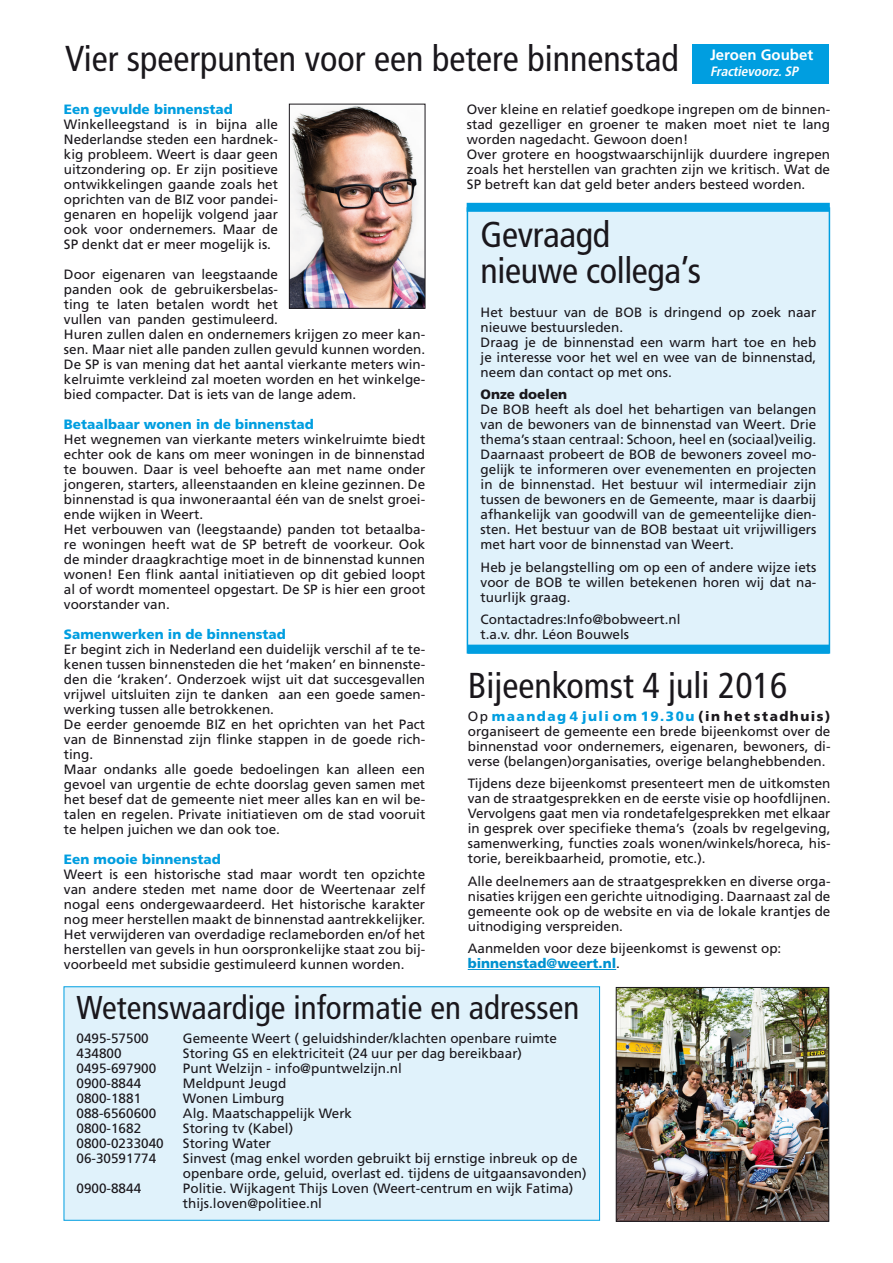
<style>
.page{position:relative;width:893px;height:1263px;background:#fff}
.page>*{position:absolute;margin:0;border:0;box-sizing:border-box;transform-origin:0 0}
.t1{font:condensed 36px "Frutiger";color:#1a171c}
.t2{font:condensed 33px "Frutiger";color:#1a171c}
.t3{font:700 15px "Frutiger";color:#fff}
.t4{font:13.5px/15px "Frutiger";color:#1a171c;text-align:justify}
.t5{font:900 13.5px "Frutiger";color:#009ee0}
.t6{font:900 13.5px "Frutiger";letter-spacing:.11em;color:#009ee0}
.t7{font:900 13.5px "Frutiger";color:#0092d0}
.t8{font:italic 700 condensed 13.5px "Frutiger";color:#fff}
.t9{font:900 13.5px "Frutiger";color:#1a171c}
.s1{font-weight:400;color:#1a171c}
.s2{color:#1a171c}
</style>
<div class="page">
<div style="left:467px;top:207px;width:363px;height:447px;background:#e0f2fb;border:2px solid #009ee0"></div>
<div style="left:467px;top:203px;width:363px;height:9px;background:#009ee0"></div>
<div style="left:468px;top:645px;width:361px;height:9px;background:#009ee0"></div>
<div style="left:64px;top:986px;width:536px;height:235px;background:#e0f2fb;border:1px solid #009ee0"></div>
<img style="left:618px;top:989px;width:209px;height:230px">
<div style="left:616px;top:987px;width:213px;height:234px;border:1px solid #1a171c"></div>
<img style="left:291px;top:106px;width:132px;height:200px">
<div style="left:289px;top:104px;width:136px;height:204px;border:1px solid #1a171c"></div>
<hr style="left:468px;top:969px;width:148px;height:1px;background:#0092d0">
<div style="left:692px;top:44px;width:137px;height:39px;background:#009ee0"></div>
<p class="t1" style="left:65px;top:38px;width:615px">Vier speerpunten voor een betere binnenstad</p>
<p class="t4" style="left:467px;top:102px;width:365px">Over kleine en relatief goedkope ingrepen om de binnen&shy;stad gezelliger en groener te maken moet niet te lang worden nagedacht. Gewoon doen!</p>
<p class="t4" style="left:467px;top:147px;width:365px">Over grotere en hoogstwaarschijnlijk duurdere ingrepen zoals het herstellen van grachten zijn we kritisch. Wat de SP betreft kan dat geld beter anders besteed worden.</p>
<p class="t3" style="left:710px;top:46px;width:105px">Jeroen Goubet</p>
<p class="t8" style="left:710px;top:63px;width:92px">Fractievoorz.SP</p>
<p class="t5" style="left:64px;top:101px;width:170px">Een gevulde binnenstad</p>
<p class="t4" style="left:64px;top:117px;width:216px">Winkelleegstand is in bijna alle Nederlandse steden een hardnek&shy;kig probleem. Weert is daar geen uitzondering op. Er zijn positieve ontwikkelingen gaande zoals het oprichten van de BIZ voor pandei&shy;genaren en hopelijk volgend jaar ook voor ondernemers. Maar de SP denkt dat er meer mogelijk is.</p>
<p class="t4" style="left:64px;top:267px;width:363px;text-align:left">Door eigenaren van leegstaande<br>panden ook de gebruikersbelas-<br>ting te laten betalen wordt het<br>vullen van panden gestimuleerd.<br>Huren zullen dalen en ondernemers krijgen zo meer kan&shy;sen. Maar niet alle panden zullen gevuld kunnen worden.<br>De SP is van mening dat het aantal vierkante meters win&shy;kelruimte verkleind zal moeten worden en het winkelge&shy;bied compacter. Dat is iets van de lange adem.</p>
<p class="t5" style="left:64px;top:416px;width:251px">Betaalbaar wonen in de binnenstad</p>
<p class="t4" style="left:64px;top:432px;width:363px">Het wegnemen van vierkante meters winkelruimte biedt echter ook de kans om meer woningen in de binnenstad te bouwen. Daar is veel behoefte aan met name onder jongeren, starters, alleenstaanden en kleine gezinnen. De binnenstad is qua inwoneraantal één van de snelst groei&shy;ende wijken in Weert.</p>
<p class="t4" style="left:64px;top:522px;width:363px">Het verbouwen van (leegstaande) panden tot betaalba&shy;re woningen heeft wat de SP betreft de voorkeur. Ook de minder draagkrachtige moet in de binnenstad kunnen wonen! Een flink aantal initiatieven op dit gebied loopt al of wordt momenteel opgestart. De SP is hier een groot voorstander van.</p>
<p class="t5" style="left:64px;top:626px;width:223px">Samenwerken in de binnenstad</p>
<p class="t4" style="left:64px;top:642px;width:363px">Er begint zich in Nederland een duidelijk verschil af te te&shy;kenen tussen binnensteden die het ‘maken’ en binnenste&shy;den die ‘kraken’. Onderzoek wijst uit dat succesgevallen vrijwel uitsluiten zijn te danken aan een goede samen&shy;werking tussen alle betrokkenen.</p>
<p class="t4" style="left:64px;top:717px;width:363px">De eerder genoemde BIZ en het oprichten van het Pact van de Binnenstad zijn flinke stappen in de goede rich&shy;ting.</p>
<p class="t4" style="left:64px;top:762px;width:363px">Maar ondanks alle goede bedoelingen kan alleen een gevoel van urgentie de echte doorslag geven samen met het besef dat de gemeente niet meer alles kan en wil be&shy;talen en regelen. Private initiatieven om de stad vooruit te helpen juichen we dan ook toe.</p>
<p class="t5" style="left:64px;top:851px;width:158px">Een mooie binnenstad</p>
<p class="t4" style="left:64px;top:867px;width:363px">Weert is een historische stad maar wordt ten opzichte van andere steden met name door de Weertenaar zelf nogal eens ondergewaardeerd. Het historische karakter nog meer herstellen maakt de binnenstad aantrekkelijker.<br>Het verwijderen van overdadige reclameborden en/of het herstellen van gevels in hun oorspronkelijke staat zou bij&shy;voorbeeld met subsidie gestimuleerd kunnen worden.</p>
<p class="t1" style="left:481px;top:214px;width:131px">Gevraagd</p>
<p class="t1" style="left:481px;top:250px;width:222px">nieuwe collega’s</p>
<p class="t4" style="left:481px;top:304px;width:337px">Het bestuur van de BOB is dringend op zoek naar nieuwe bestuursleden.</p>
<p class="t4" style="left:481px;top:334px;width:337px">Draag je de binnenstad een warm hart toe en heb je interesse voor het wel en wee van de binnenstad, neem dan contact op met ons.</p>
<p class="t9" style="left:481px;top:386px;width:88px">Onze doelen</p>
<p class="t4" style="left:481px;top:402px;width:337px">De BOB heeft als doel het behartigen van belangen van de bewoners van de binnenstad van Weert. Drie thema’s staan centraal: Schoon, heel en (sociaal)veilig.<br>Daarnaast probeert de BOB de bewoners zoveel mo&shy;gelijk te informeren over evenementen en projecten in de binnenstad. Het bestuur wil intermediair zijn tussen de bewoners en de Gemeente, maar is daarbij afhankelijk van goodwill van de gemeentelijke dien&shy;sten. Het bestuur van de BOB bestaat uit vrijwilligers met hart voor de binnenstad van Weert.</p>
<p class="t4" style="left:481px;top:559px;width:337px">Heb je belangstelling om op een of andere wijze iets voor de BOB te willen betekenen horen wij dat na&shy;tuurlijk graag.</p>
<p class="t4" style="left:481px;top:612px;width:201px">Contactadres:Info@bobweert.nl</p>
<p class="t4" style="left:481px;top:627px;width:150px">t.a.v. dhr. Léon Bouwels</p>
<p class="t1" style="left:468px;top:665px;width:321px">Bijeenkomst 4 juli 2016</p>
<p class="t6" style="left:468px;top:708px;width:364px"><span class="s1">Op</span> maandag 4 juli om 19.30u <span class="s2">(in het stadhuis)</span></p>
<p class="t4" style="left:468px;top:723px;width:364px">organiseert de gemeente een brede bijeenkomst over de binnenstad voor ondernemers, eigenaren, bewoners, di&shy;verse (belangen)organisaties, overige belanghebbenden.</p>
<p class="t4" style="left:468px;top:776px;width:364px">Tijdens deze bijeenkomst presenteert men de uitkomsten van de straatgesprekken en de eerste visie op hoofdlijnen.</p>
<p class="t4" style="left:468px;top:806px;width:364px">Vervolgens gaat men via rondetafelgesprekken met elkaar in gesprek over specifieke thema’s (zoals bv regelgeving, samenwerking, functies zoals wonen/winkels/horeca, his&shy;torie, bereikbaarheid, promotie, etc.).</p>
<p class="t4" style="left:468px;top:873px;width:364px">Alle deelnemers aan de straatgesprekken en diverse orga&shy;nisaties krijgen een gerichte uitnodiging. Daarnaast zal de gemeente ook op de website en via de lokale krantjes de uitnodiging verspreiden.</p>
<p class="t4" style="left:468px;top:941px;width:315px">Aanmelden voor deze bijeenkomst is gewenst op:</p>
<p class="t7" style="left:468px;top:955px;width:154px">binnenstad@weert.nl<span class="s1">.</span></p>
<p class="t2" style="left:77px;top:988px;width:504px">Wetenswaardige informatie en adressen</p>
<p class="t4" style="left:77px;top:1030px;width:74px">0495-57500</p>
<p class="t4" style="left:183px;top:1030px;width:375px">Gemeente Weert ( geluidshinder/klachten openbare ruimte</p>
<p class="t4" style="left:77px;top:1045px;width:47px">434800</p>
<p class="t4" style="left:183px;top:1045px;width:341px">Storing GS en elektriciteit (24 uur per dag bereikbaar)</p>
<p class="t4" style="left:77px;top:1060px;width:81px">0495-697900</p>
<p class="t4" style="left:183px;top:1060px;width:220px">Punt Welzijn - info@puntwelzijn.nl</p>
<p class="t4" style="left:77px;top:1075px;width:66px">0900-8844</p>
<p class="t4" style="left:183px;top:1075px;width:105px">Meldpunt Jeugd</p>
<p class="t4" style="left:77px;top:1090px;width:66px">0800-1881</p>
<p class="t4" style="left:183px;top:1090px;width:103px">Wonen Limburg</p>
<p class="t4" style="left:77px;top:1105px;width:81px">088-6560600</p>
<p class="t4" style="left:183px;top:1105px;width:171px">Alg. Maatschappelijk Werk</p>
<p class="t4" style="left:77px;top:1120px;width:66px">0800-1682</p>
<p class="t4" style="left:183px;top:1120px;width:112px">Storing tv (Kabel)</p>
<p class="t4" style="left:77px;top:1135px;width:89px">0800-0233040</p>
<p class="t4" style="left:183px;top:1135px;width:90px">Storing Water</p>
<p class="t4" style="left:77px;top:1150px;width:81px">06-30591774</p>
<p class="t4" style="left:183px;top:1150px;width:396px">Sinvest (mag enkel worden gebruikt bij ernstige inbreuk op de</p>
<p class="t4" style="left:183px;top:1165px;width:405px">openbare orde, geluid, overlast ed. tijdens de uitgaansavonden)</p>
<p class="t4" style="left:77px;top:1180px;width:66px">0900-8844</p>
<p class="t4" style="left:183px;top:1180px;width:392px">Politie. Wijkagent Thijs Loven (Weert-centrum en wijk Fatima)</p>
<p class="t4" style="left:183px;top:1195px;width:141px">thijs.loven@politiee.nl</p>
</div>
